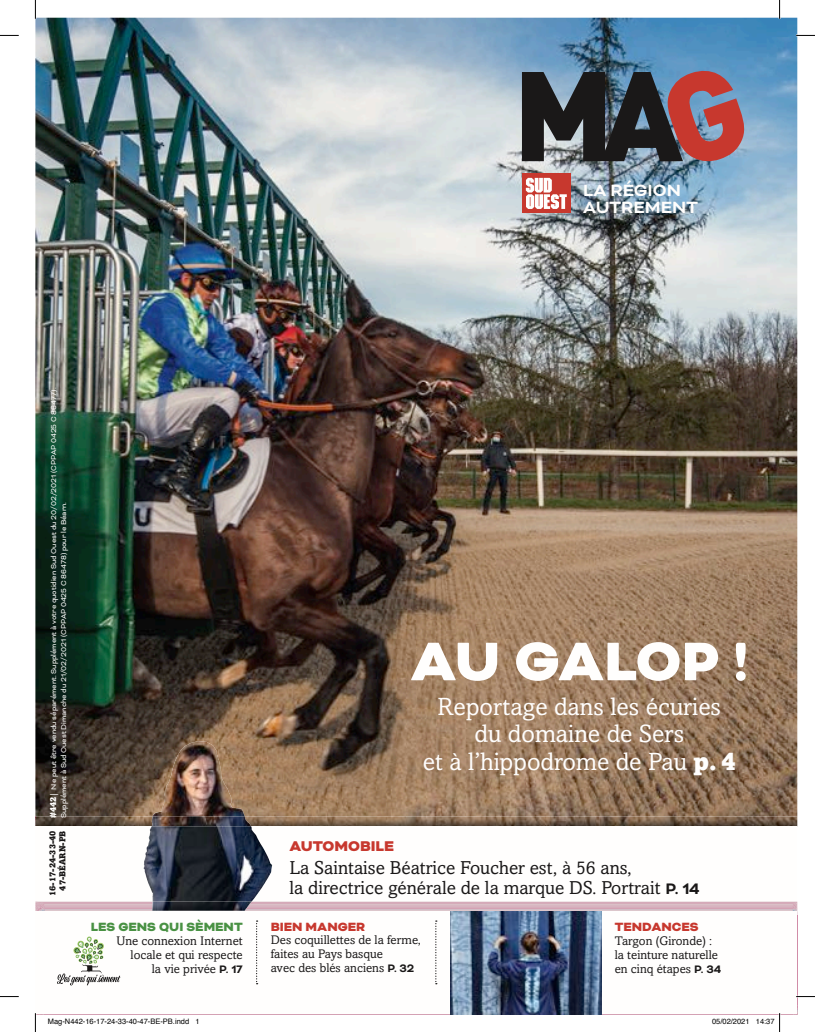
<style>
.page{position:relative;width:815px;height:1032px;background:#fff}
.page>*{position:absolute;margin:0;border:0;box-sizing:border-box;transform-origin:0 0}
.t1{font:900 62.5px "Bicyclette";letter-spacing:-.03em;color:#fffefd}
.t2{font:25px/27.5px "Amasis MT Std";color:#fffefd;text-align:center}
.t3{font:18.75px/20px "Amasis MT Std";color:#1a1818}
.t4{font:700 18.75px/17.2px "Bicyclette";color:#fffefd}
.t5{font:900 16.25px "Bicyclette";color:#c7382e}
.t6{font:900 13.75px "Bicyclette";color:#c7382e}
.t7{font:900 13.75px "Bicyclette";color:#499143}
.t8{font:12.5px/13.8px "Amasis MT Std";color:#1a1818}
.t9{font:900 8.75px/10px "Amasis MT Std";color:#1a1818;text-align:right}
.t10{font:8.12px/10px "Bicyclette";color:#fffefd}
.t11{font:7.5px "Helvetica";color:#000}
.s1{font-family:"Amasis MT Std";font-weight:900;font-size:8.75px}
.s2{font-family:"Amasis MT Std";font-size:8.75px}
.s3{font-family:"Bicyclette";font-weight:700}
.s4{font-weight:900}
.s5{font-family:"Bicyclette";font-weight:700;font-size:17.5px}
</style>
<div class="page">
<img style="left:35px;top:18px;width:762px;height:808px">
<svg style="left:522px;top:66px;width:223px;height:96px;background:#5d4e56"></svg>
<div style="left:522px;top:174px;width:49px;height:39px;background:#c7382e"></div>
<svg style="left:526px;top:178px;width:41px;height:31px"></svg>
<img style="left:153px;top:741px;width:92px;height:75px">
<img style="left:152px;top:816px;width:99px;height:10px">
<img style="left:144px;top:826px;width:128px;height:75px">
<img style="left:35px;top:901px;width:762px;height:10px">
<img style="left:152px;top:901px;width:100px;height:9px">
<img style="left:450px;top:911px;width:151px;height:102px">
<svg style="left:256px;top:920px;width:2px;height:63px"></svg>
<svg style="left:435px;top:920px;width:2px;height:63px"></svg>
<svg style="left:57px;top:936px;width:63px;height:49px"></svg>
<svg style="left:0;top:35px;width:19px;height:1px"></svg>
<svg style="left:796px;top:35px;width:19px;height:1px"></svg>
<svg style="left:35px;top:0;width:1px;height:19px"></svg>
<svg style="left:35px;top:1013px;width:1px;height:18px"></svg>
<svg style="left:779px;top:0;width:1px;height:19px"></svg>
<svg style="left:756px;top:1013px;width:24px;height:18px"></svg>
<h3 class="t4" style="left:583px;top:181px;width:116px">LA RÉGION<br>AUTREMENT</h3>
<p class="t10" style="left:49px;top:817px;width:431px;rotate:-90deg"><span class="s1">#442</span><span class="s2">|</span> Ne peut être vendu séparément. Supplément à votre quotidien Sud Ouest du 20/02/2021 (CPPAP 0425 C 86477).<br>Supplément à Sud Ouest Dimanche du 21/02/2021 (CPPAP 0425 C 86478) pour le Béarn.</p>
<p class="t9" style="left:47px;top:895px;width:67px;rotate:-90deg">16-17-24-33-40<br>47-BÉARN-PB</p>
<p class="t7" style="left:91px;top:918px;width:153px">LES GENS QUI SÈMENT</p>
<p class="t8" style="left:116px;top:933px;width:128px;text-align:right">Une connexion Internet locale et qui respecte<br>la vie privée <span class="s3">P. 17</span></p>
<h1 class="t1" style="left:410px;top:624px;width:339px">AU GALOP !</h1>
<h2 class="t2" style="left:423px;top:692px;width:314px">Reportage dans les écuries du domaine de Sers<br>et à l’hippodrome de Pau <span class="s4">p. 4</span></h2>
<h3 class="t5" style="left:289px;top:835px;width:106px">AUTOMOBILE</h3>
<h3 class="t3" style="left:289px;top:857px;width:412px">La Saintaise Béatrice Foucher est, à 56 ans,<br>la directrice générale de la marque DS. Portrait <span class="s5">P. 14</span></h3>
<p class="t6" style="left:271px;top:917px;width:96px">BIEN MANGER</p>
<p class="t8" style="left:271px;top:932px;width:152px">Des coquillettes de la ferme, faites au Pays basque<br>avec des blés anciens <span class="s3">P. 32</span></p>
<p class="t6" style="left:615px;top:918px;width:85px">TENDANCES</p>
<p class="t8" style="left:615px;top:933px;width:108px">Targon (Gironde) : la teinture naturelle en cinq étapes <span class="s3">P. 34</span></p>
<p class="t11" style="left:48px;top:1018px;width:42px">Une.indd 1</p>
<p class="t11" style="left:48px;top:1018px;width:153px">Mag-N442-16-17-24-33-40-47-BE-PB.indd 1</p>
<p class="t11" style="left:760px;top:1018px;width:16px">342</p>
<p class="t11" style="left:712px;top:1018px;width:64px">05/02/2021 14:37</p>
</div>
